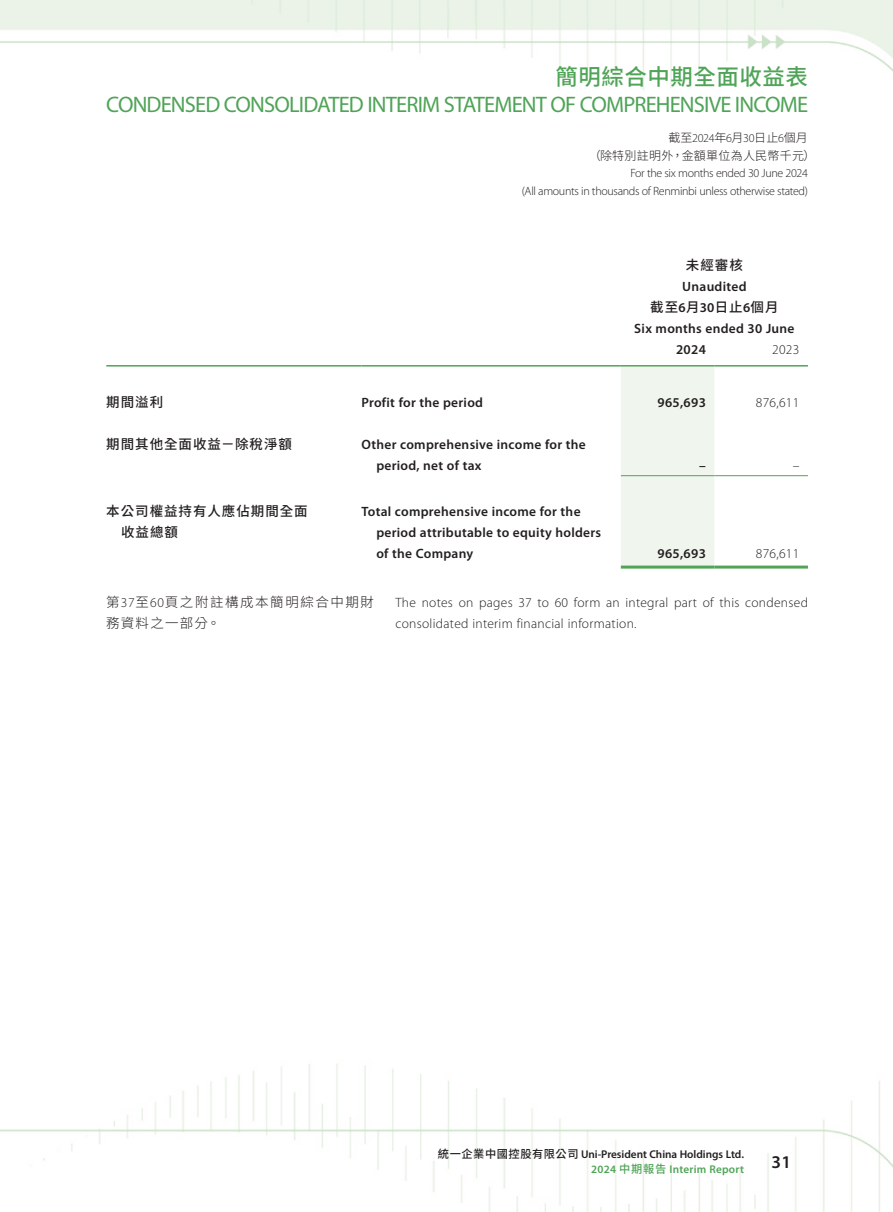
<style>
.page{position:relative;width:893px;height:1212px;background:#fff}
.page>*{position:absolute;margin:0;border:0;box-sizing:border-box;transform-origin:0 0}
.t1{font:22.5px "Myriad Pro";letter-spacing:-.04em;color:#4fa457}
.t2{font:500 22.5px "Source Han Sans TC";letter-spacing:.02em;color:#4fa457}
.t3{font:600 18px "Myriad Pro";color:#231f20}
.Body_Text{font:600 13.5px/21px "Myriad Pro";letter-spacing:.02em;color:#231f20}
.Body_Text-2{font:300 13.5px/21px "Myriad Pro";letter-spacing:.02em;color:#231f20}
.Body_Text-3{font:500 13.5px/21px "Source Han Sans TC";letter-spacing:.07em;color:#231f20}
.C_Body_Text{font:300 13.5px/21px "Source Han Sans TC";letter-spacing:.115em;color:#231f20}
.t4{font:300 12px/17.7px "Myriad Pro";letter-spacing:-.03em;color:#231f20;text-align:right}
.t5{font:300 12px/17.7px "Source Han Sans TC";letter-spacing:.02em;color:#231f20}
.t6{font:600 11.25px/15px "Myriad Pro";letter-spacing:-.005em;color:#231f20;text-align:right}
.s1{font-family:"Myriad Pro"}
.s2{font-family:"Myriad Pro";font-weight:600}
.s3{font-family:"Source Han Sans TC";font-weight:500}
.s4{color:#4fa457}
.s5{font-family:"Source Han Sans TC";font-weight:500;color:#4fa457}
</style>
<div class="page">
<img style="left:0;top:0;width:893px;height:1212px">
<div style="left:621px;top:366px;width:93px;height:203px;background:#f0f6ee"></div>
<hr style="left:106px;top:365px;width:255px;height:1px;background:#4fa457">
<hr style="left:361px;top:365px;width:260px;height:1px;background:#4fa457">
<hr style="left:621px;top:365px;width:93px;height:1px;background:#4fa457">
<hr style="left:714px;top:365px;width:94px;height:1px;background:#4fa457">
<hr style="left:621px;top:475px;width:93px;height:1px;background:#4fa457">
<hr style="left:714px;top:475px;width:94px;height:1px;background:#4fa457">
<hr style="left:621px;top:565px;width:93px;height:3px;background:#4fa457">
<hr style="left:714px;top:565px;width:94px;height:3px;background:#4fa457">
<h1 class="t2" style="left:556px;top:64px;width:254px">簡明綜合中期全面收益表</h1>
<h1 class="t1" style="left:106px;top:91px;width:703px">CONDENSED CONSOLIDATED INTERIM STATEMENT OF COMPREHENSIVE INCOME</h1>
<p class="t5" style="left:589px;top:129px;width:228px;text-indent:80px">截至<span class="s1">2024</span>年<span class="s1">6</span>月<span class="s1">30</span>日止<span class="s1">6</span>個月（除特別註明外，金額單位為人民幣千元）</p>
<p class="t4" style="left:522px;top:164px;width:288px">For the six months ended 30 June 2024<br>(All amounts in thousands of Renminbi unless otherwise stated)</p>
<p class="Body_Text-3" style="left:686px;top:255px;width:58px">未經審核</p>
<p class="Body_Text" style="left:682px;top:276px;width:66px">Unaudited</p>
<p class="Body_Text-3" style="left:650px;top:297px;width:130px">截至<span class="s2">6</span>月<span class="s2">30</span>日止<span class="s2">6</span>個月</p>
<p class="Body_Text" style="left:634px;top:318px;width:162px">Six months ended 30 June</p>
<p class="Body_Text" style="left:676px;top:339px;width:31px">2024</p>
<p class="Body_Text-2" style="left:772px;top:339px;width:29px">2023</p>
<p class="Body_Text-3" style="left:106px;top:392px;width:58px">期間溢利</p>
<p class="Body_Text" style="left:361px;top:392px;width:123px">Profit for the period</p>
<p class="Body_Text" style="left:658px;top:392px;width:50px">965,693</p>
<p class="Body_Text-2" style="left:756px;top:392px;width:45px">876,611</p>
<p class="Body_Text-3" style="left:106px;top:434px;width:187px">期間其他全面收益－除稅淨額</p>
<p class="Body_Text" style="left:376px;top:434px;width:211px;text-indent:-15px">Other comprehensive income for the period, net of tax</p>
<p class="Body_Text" style="left:699px;top:455px;width:8px">–</p>
<p class="Body_Text-2" style="left:793px;top:455px;width:8px">–</p>
<p class="Body_Text-3" style="left:121px;top:501px;width:188px;text-indent:-15px">本公司權益持有人應佔期間全面收益總額</p>
<p class="Body_Text" style="left:376px;top:501px;width:226px;text-indent:-15px">Total comprehensive income for the period attributable to equity holders of the Company</p>
<p class="Body_Text" style="left:658px;top:543px;width:50px">965,693</p>
<p class="Body_Text-2" style="left:756px;top:543px;width:45px">876,611</p>
<p class="Body_Text-2" style="left:395px;top:592px;width:414px">The notes on pages 37 to 60 form an integral part of this condensed consolidated interim financial information.</p>
<p class="C_Body_Text" style="left:106px;top:592px;width:269px">第<span class="s1">37</span>至<span class="s1">60</span>頁之附註構成本簡明綜合中期財務資料之一部分。</p>
<p class="t6" style="left:438px;top:1146px;width:308px"><span class="s3">統一企業中國控股有限公司</span> Uni-President China Holdings Ltd.<br><span class="s4">2024</span> <span class="s5">中期報告</span> <span class="s4">Interim Report</span></p>
<h2 class="t3" style="left:772px;top:1150px;width:21px">31</h2>
</div>
